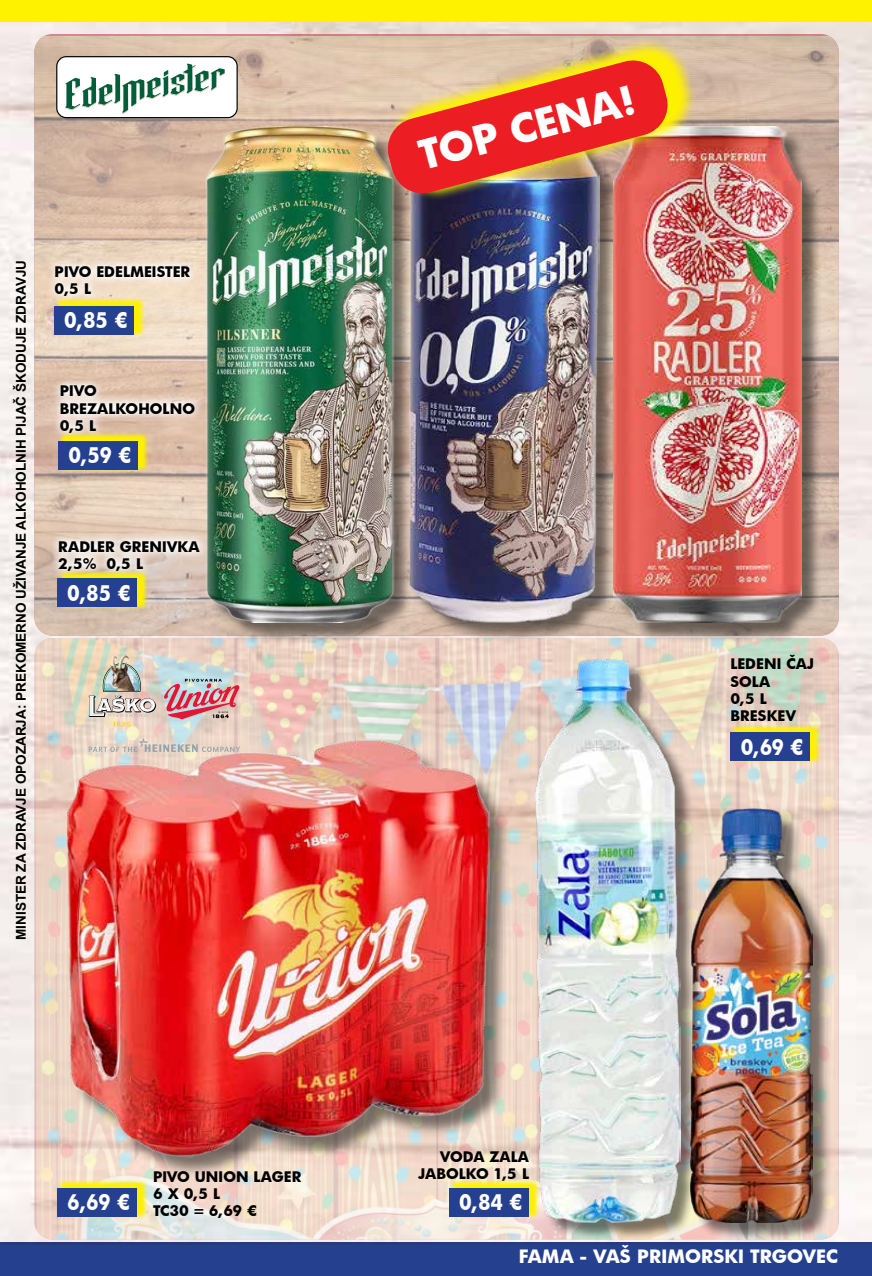
<style>
.page{position:relative;width:872px;height:1276px;background:#fff}
.page>*{position:absolute;margin:0;border:0;box-sizing:border-box;transform-origin:0 0}
.t1{font:700 39.6px "Futura";color:#fff}
.t2{font:700 21px "Futura";letter-spacing:-.03em;color:#fff;scale:.88 1}
.t3{font:700 18px "Futura";color:#fff}
.t4{font:700 14.25px/17.1px "Futura";color:#000}
.t5{font:700 13.5px "Arial";color:#000}
</style>
<div class="page">
<div style="left:0;top:1242px;width:872px;height:34px;background:#25408f"></div>
<div style="left:0;top:0;width:872px;height:22px;background:#fff200"></div>
<img style="left:35px;top:638px;width:803px;height:601px">
<img style="left:34px;top:36px;width:805px;height:599px">
<div style="left:693px;top:811px;width:139px;height:431px;background:#000;opacity:.5"></div>
<img style="left:699px;top:808px;width:113px;height:414px">
<svg style="left:89px;top:738px;width:151px;height:1px"></svg>
<svg style="left:89px;top:663px;width:67px;height:64px;background:#d0c6b8"></svg>
<img style="left:108px;top:654px;width:27px;height:36px">
<svg style="left:164px;top:679px;width:76px;height:41px;background:#ce959d"></svg>
<div style="left:208px;top:129px;width:206px;height:514px;background:#000;opacity:.5"></div>
<img style="left:204px;top:127px;width:192px;height:496px">
<div style="left:412px;top:130px;width:207px;height:512px;background:#000;opacity:.5"></div>
<img style="left:408px;top:201px;width:191px;height:422px">
<div style="left:615px;top:129px;width:207px;height:514px;background:#000;opacity:.5"></div>
<img style="left:613px;top:127px;width:188px;height:496px">
<div style="left:69px;top:742px;width:443px;height:436px;background:#000;opacity:.5"></div>
<img style="left:65px;top:739px;width:424px;height:417px">
<div style="left:538px;top:661px;width:161px;height:579px;background:#000;opacity:.5"></div>
<img style="left:534px;top:659px;width:146px;height:563px">
<svg style="left:50px;top:531px;width:158px;height:48px;background:#e8dad1"></svg>
<svg style="left:51px;top:376px;width:152px;height:65px;background:#e6d0c1"></svg>
<svg style="left:46px;top:257px;width:153px;height:48px;background:#f3e4d4"></svg>
<svg style="left:730px;top:723px;width:92px;height:41px"></svg>
<div style="left:730px;top:732px;width:79px;height:29px;background:#25408f"></div>
<svg style="left:57px;top:569px;width:92px;height:41px"></svg>
<div style="left:58px;top:578px;width:79px;height:29px;background:#25408f"></div>
<svg style="left:58px;top:432px;width:92px;height:41px;background:#decd5b"></svg>
<div style="left:58px;top:441px;width:79px;height:28px;background:#25408f"></div>
<svg style="left:54px;top:297px;width:92px;height:41px;background:#e8db67"></svg>
<div style="left:55px;top:306px;width:79px;height:28px;background:#25408f"></div>
<svg style="left:449px;top:1178px;width:92px;height:41px"></svg>
<div style="left:449px;top:1187px;width:79px;height:29px;background:#25408f"></div>
<svg style="left:57px;top:1178px;width:91px;height:41px"></svg>
<div style="left:57px;top:1187px;width:79px;height:29px;background:#25408f"></div>
<img style="left:387px;top:38px;width:310px;height:163px">
<img style="left:384px;top:57px;width:287px;height:140px">
<div style="left:57px;top:57px;width:180px;height:61px;background:#fff;border-radius:9px"></div>
<svg style="left:65px;top:63px;width:160px;height:51px"></svg>
<div style="left:56px;top:56px;width:182px;height:62px;border:1px solid #000;border-radius:9px"></div>
<p class="t5" style="left:12px;top:940px;width:681px;rotate:-90deg">MINISTER ZA ZDRAVJE OPOZARJA: PREKOMERNO UŽIVANJE ALKOHOLNIH PIJAČ ŠKODUJE ZDRAVJU</p>
<p class="t4" style="left:55px;top:263px;width:137px">PIVO EDELMEISTER<br>0,5 L</p>
<h2 class="t2" style="left:64px;top:305px;width:73px">0,85 €</h2>
<p class="t4" style="left:60px;top:382px;width:137px">PIVO<br>BREZALKOHOLNO<br>0,5 L</p>
<h2 class="t2" style="left:68px;top:440px;width:73px">0,59 €</h2>
<p class="t4" style="left:58px;top:537px;width:143px">RADLER GRENIVKA<br>2,5% 0,5 L</p>
<h2 class="t2" style="left:67px;top:578px;width:73px">0,85 €</h2>
<h1 class="t1" style="left:413px;top:129px;width:223px;rotate:-15deg">TOP CENA!</h1>
<p class="t4" style="left:730px;top:655px;width:85px">LEDENI ČAJ<br>SOLA<br>0,5 L<br>BRESKEV</p>
<h2 class="t2" style="left:740px;top:732px;width:72px">0,69 €</h2>
<p class="t4" style="left:440px;top:1147px;width:91px">VODA ZALA</p>
<p class="t4" style="left:153px;top:1168px;width:150px">PIVO UNION LAGER</p>
<p class="t4" style="left:418px;top:1164px;width:112px">JABOLKO 1,5 L</p>
<p class="t4" style="left:153px;top:1185px;width:105px">6 X 0,5 L<br>TC30 = 6,69 €</p>
<h2 class="t2" style="left:67px;top:1187px;width:72px">6,69 €</h2>
<h2 class="t2" style="left:459px;top:1187px;width:73px">0,84 €</h2>
<p class="t3" style="left:519px;top:1243px;width:321px">FAMA - VAŠ PRIMORSKI TRGOVEC</p>
</div>
